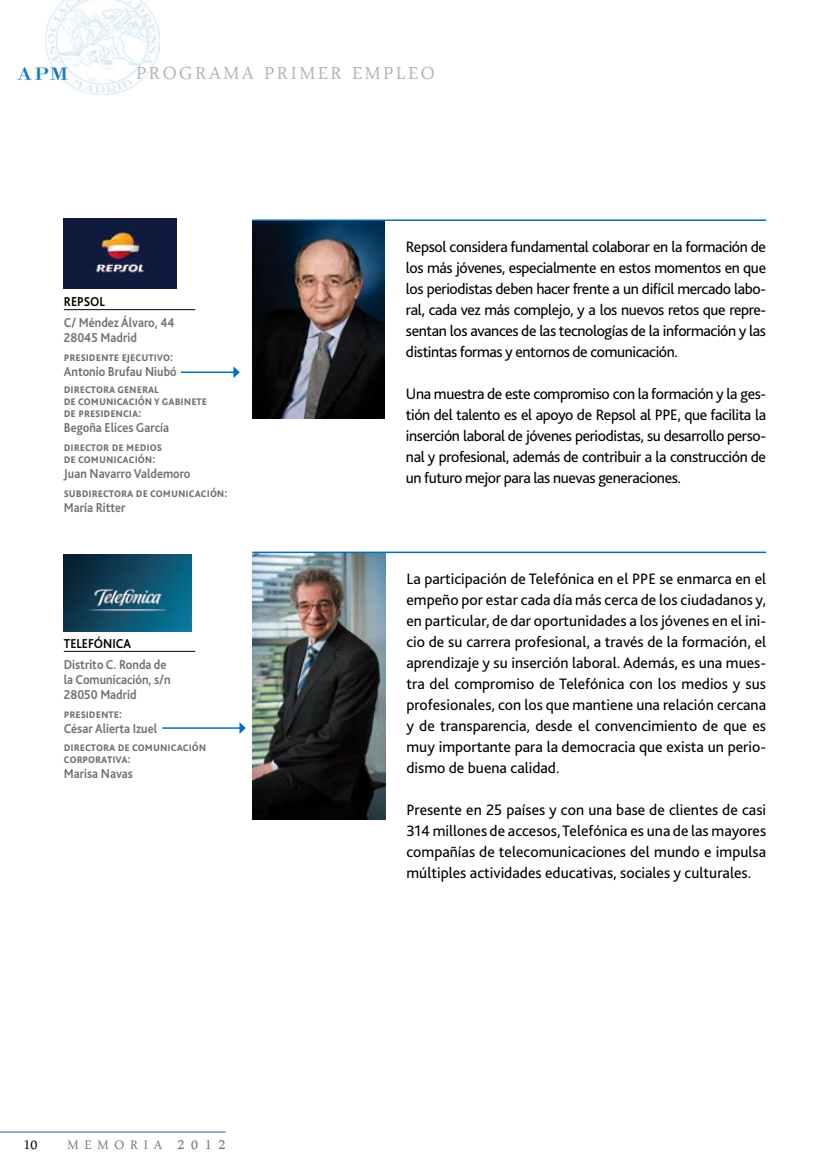
<style>
.page{position:relative;width:830px;height:1170px;background:#fff}
.page>*{position:absolute;margin:0;border:0;box-sizing:border-box;transform-origin:0 0}
.t1{font:25.5px "Arabic Typesetting";letter-spacing:.1em;color:#afb0b2}
.t2{font:21px "Arabic Typesetting";color:#000}
.t3{font:18px "Arabic Typesetting";letter-spacing:.32em;color:#707173}
.t4{font:15.75px/21px "Bliss 2";letter-spacing:-.015em;color:#000;text-align:justify}
.t5{font:700 13.5px/15px "Bliss 2";color:#707173;scale:.9 1}
.t6{font:700 13.5px "Bliss 2";color:#000;scale:.9 1}
.s1{font-size:21px}
</style>
<div class="page">
<img style="left:45px;top:0;width:114px;height:95px">
<svg style="left:137px;top:70px;width:9px;height:9px"></svg>
<svg style="left:68px;top:68px;width:2px;height:12px"></svg>
<img style="left:17px;top:66px;width:51px;height:14px">
<hr style="left:0;top:1131px;width:225px;height:1px;background:#0071b9">
<svg style="left:176px;top:218px;width:1px;height:71px"></svg>
<img style="left:64px;top:218px;width:112px;height:71px">
<hr style="left:64px;top:309px;width:131px;height:1px;background:#000">
<img style="left:252px;top:221px;width:132px;height:198px">
<hr style="left:181px;top:371px;width:53px;height:2px;background:#0071b9">
<svg style="left:233px;top:366px;width:7px;height:12px"></svg>
<div style="left:64px;top:554px;width:131px;height:77px;background:linear-gradient(to bottom,#fff,#fff)"></div>
<img style="left:64px;top:554px;width:127px;height:77px">
<hr style="left:64px;top:651px;width:131px;height:1px;background:#000">
<img style="left:252px;top:553px;width:133px;height:266px">
<hr style="left:162px;top:727px;width:78px;height:1px;background:#0071b9">
<svg style="left:239px;top:722px;width:7px;height:11px"></svg>
<hr style="left:252px;top:219px;width:513px;height:2px;background:#0071b9">
<hr style="left:252px;top:551px;width:513px;height:2px;background:#0071b9">
<h1 class="t1" style="left:136px;top:61px;width:300px">programa primer empleo</h1>
<p class="t6" style="left:64px;top:293px;width:9px">repsol</p>
<p class="t5" style="left:64px;top:314px;width:125px">C/ Méndez Álvaro, 44<br>28045 Madrid</p>
<p class="t5" style="left:64px;top:349px;width:127px">presidente ejecutivo:<br>Antonio Brufau Niubó</p>
<p class="t5" style="left:64px;top:381px;width:161px;line-height:12px">directora general<br>de comunicación y gabinete de presidencia:</p>
<p class="t5" style="left:64px;top:417px;width:118px;line-height:19.2px">Begoña Elices García director de medios</p>
<p class="t5" style="left:64px;top:450px;width:142px">de comunicación:<br>Juan Navarro Valdemoro</p>
<p class="t5" style="left:64px;top:484px;width:183px">subdirectora de comunicación:<br>María Ritter</p>
<p class="t6" style="left:64px;top:634px;width:9px">telefónica</p>
<p class="t5" style="left:64px;top:656px;width:120px">Distrito C. Ronda de la Comunicación, s/n<br>28050 Madrid</p>
<p class="t5" style="left:64px;top:705px;width:105px">presidente:<br>César Alierta Izuel</p>
<p class="t5" style="left:64px;top:739px;width:160px;line-height:12px">directora de comunicación corporativa:</p>
<p class="t5" style="left:64px;top:765px;width:78px">Marisa Navas</p>
<h2 class="t2" style="left:23px;top:1133px;width:15px">10</h2>
<p class="t3" style="left:67px;top:1135px;width:159px">memoria <span class="s1">2012</span></p>
<p class="t4" style="left:406px;top:236px;width:361px">Repsol considera fundamental colaborar en la formación de los más jóvenes, especialmente en estos momentos en que los periodistas deben hacer frente a un difícil mercado labo&shy;ral, cada vez más complejo, y a los nuevos retos que repre&shy;sentan los avances de las tecnologías de la información y las distintas formas y entornos de comunicación.</p>
<p class="t4" style="left:406px;top:383px;width:361px">Una muestra de este compromiso con la formación y la ges&shy;tión del talento es el apoyo de Repsol al PPE, que facilita la inserción laboral de jóvenes periodistas, su desarrollo perso&shy;nal y profesional, además de contribuir a la construcción de un futuro mejor para las nuevas generaciones.</p>
<p class="t4" style="left:406px;top:568px;width:361px">La participación de Telefónica en el PPE se enmarca en el empeño por estar cada día más cerca de los ciudadanos y, en particular, de dar oportunidades a los jóvenes en el ini&shy;cio de su carrera profesional, a través de la formación, el aprendizaje y su inserción laboral. Además, es una mues&shy;tra del compromiso de Telefónica con los medios y sus profesionales, con los que mantiene una relación cercana y de transparencia, desde el convencimiento de que es muy importante para la democracia que exista un perio&shy;dismo de buena calidad.</p>
<p class="t4" style="left:406px;top:798px;width:361px">Presente en 25 países y con una base de clientes de casi 314 millones de accesos, Telefónica es una de las mayores compañías de telecomunicaciones del mundo e impulsa múltiples actividades educativas, sociales y culturales.</p>
</div>
